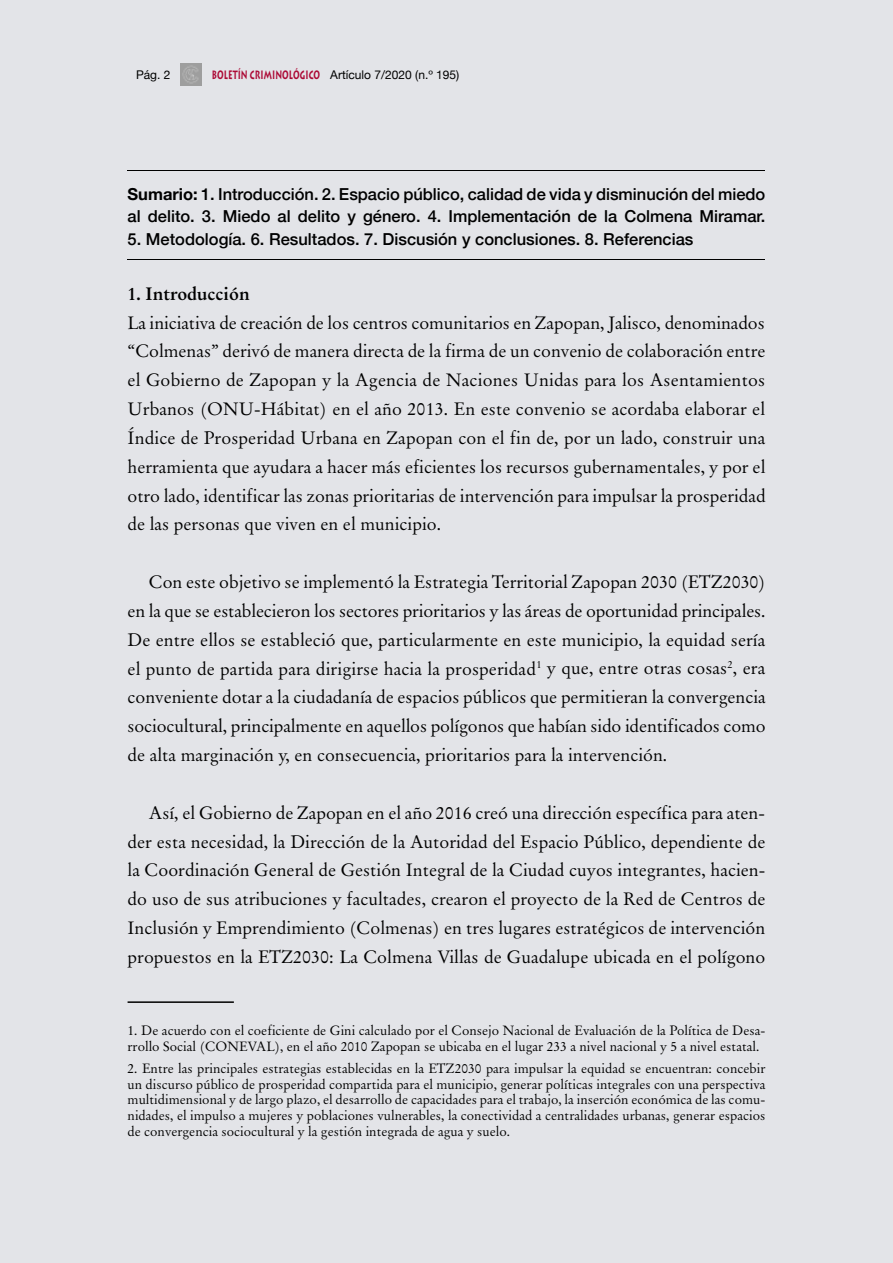
<style>
.page{position:relative;width:893px;height:1263px;background:#e3e4e8}
.page>*{position:absolute;margin:0;border:0;box-sizing:border-box;transform-origin:0 0}
.t1{font:18px/28.8px "Original Garamond BT";color:#000;text-align:justify}
.t2{font:700 18px "Original Garamond BT";color:#000}
.t3{font:500 16.5px/22.5px "Helvetica Neue";color:#000}
.t4{font:13.5px/15.8px "Original Garamond BT";color:#000}
.t5{font:12px "Helvetica Neue";color:#000}
.s1{font-family:"Lithos";font-weight:700;color:#ac0935}
.s2{font-weight:700}
</style>
<div class="page">
<img style="left:181px;top:64px;width:21px;height:21px">
<hr style="left:128px;top:1001px;width:106px;height:2px;background:#000">
<hr style="left:128px;top:259px;width:637px;height:1px;background:#000">
<hr style="left:128px;top:170px;width:637px;height:1px;background:#000">
<p class="t5" style="left:136px;top:68px;width:36px">Pág. 2</p>
<p class="t5" style="left:212px;top:68px;width:249px"><span class="s1">BOLETÍN CRIMINOLÓGICO</span> Artículo 7/2020 (n.º 195)</p>
<p class="t3" style="left:128px;top:181px;width:639px"><span class="s2">Sumario:</span> 1. Introducción. 2. Espacio público, calidad de vida y disminución del miedo al delito. 3. Miedo al delito y género. 4. Implementación de la Colmena Miramar.</p>
<p class="t3" style="left:128px;top:226px;width:567px">5. Metodología. 6. Resultados. 7. Discusión y conclusiones. 8. Referencias</p>
<p class="t2" style="left:128px;top:282px;width:124px">1. Introducción</p>
<p class="t1" style="left:128px;top:308px;width:640px">La iniciativa de creación de los centros comunitarios en Zapopan, Jalisco, denominados “Colmenas” derivó de manera directa de la firma de un convenio de colaboración entre el Gobierno de Zapopan y la Agencia de Naciones Unidas para los Asentamientos Urbanos (ONU-Hábitat) en el año 2013. En este convenio se acordaba elaborar el Índice de Prosperidad Urbana en Zapopan con el fin de, por un lado, construir una herramienta que ayudara a hacer más eficientes los recursos gubernamentales, y por el otro lado, identificar las zonas prioritarias de intervención para impulsar la prosperidad de las personas que viven en el municipio.</p>
<p class="t1" style="left:128px;top:567px;width:640px;text-indent:21px">Con este objetivo se implementó la Estrategia Territorial Zapopan 2030 (ETZ2030) en la que se establecieron los sectores prioritarios y las áreas de oportunidad principales.<br>De entre ellos se estableció que, particularmente en este municipio, la equidad sería el punto de partida para dirigirse hacia la prosperidad<sup>1</sup> y que, entre otras cosas<sup>2</sup>, era conveniente dotar a la ciudadanía de espacios públicos que permitieran la convergencia sociocultural, principalmente en aquellos polígonos que habían sido identificados como de alta marginación y, en consecuencia, prioritarios para la intervención.</p>
<p class="t1" style="left:128px;top:798px;width:639px;text-indent:21px">Así, el Gobierno de Zapopan en el año 2016 creó una dirección específica para aten&shy;der esta necesidad, la Dirección de la Autoridad del Espacio Público, dependiente de la Coordinación General de Gestión Integral de la Ciudad cuyos integrantes, hacien&shy;do uso de sus atribuciones y facultades, crearon el proyecto de la Red de Centros de Inclusión y Emprendimiento (Colmenas) en tres lugares estratégicos de intervención propuestos en la ETZ2030: La Colmena Villas de Guadalupe ubicada en el polígono</p>
<p class="t4" style="left:128px;top:1022px;width:639px">1. De acuerdo con el coeficiente de Gini calculado por el Consejo Nacional de Evaluación de la Política de Desa&shy;rrollo Social (CONEVAL), en el año 2010 Zapopan se ubicaba en el lugar 233 a nivel nacional y 5 a nivel estatal.</p>
<p class="t4" style="left:128px;top:1060px;width:639px;text-align:justify">2. Entre las principales estrategias establecidas en la ETZ2030 para impulsar la equidad se encuentran: concebir un discurso público de prosperidad compartida para el municipio, generar políticas integrales con una perspectiva multidimensional y de largo plazo, el desarrollo de capacidades para el trabajo, la inserción económica de las comu&shy;nidades, el impulso a mujeres y poblaciones vulnerables, la conectividad a centralidades urbanas, generar espacios de convergencia sociocultural y la gestión integrada de agua y suelo.</p>
</div>
